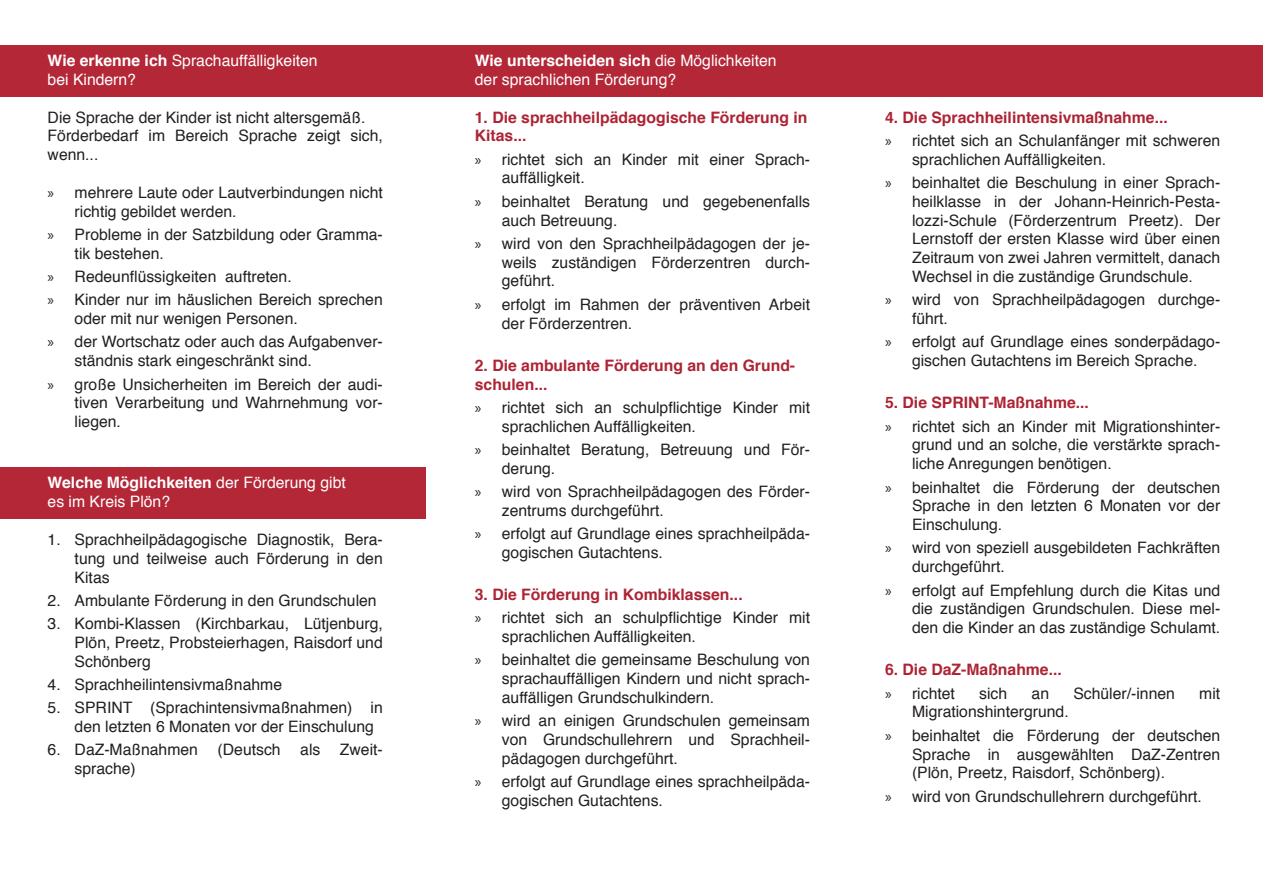
<style>
.page{position:relative;width:1263px;height:893px;background:#fff}
.page>*{position:absolute;margin:0;border:0;box-sizing:border-box;transform-origin:0 0}
.t1{font:15.75px/18.9px "Helvetica";color:#231f20}
.t2{font:15.75px/18.9px "Helvetica";color:#fff}
.t3{font:700 15.75px/18.9px "Helvetica";color:#ad2434}
.s1{font-weight:700}
.s2{font-family:"Myriad Pro"}
.s3{font-weight:700;color:#ad2434}
.s4{font-family:"Myriad Pro";font-weight:400;color:#231f20}
.s5{font-weight:400;color:#231f20}
</style>
<div class="page">
<div style="left:0;top:467px;width:425px;height:52px;background:#b42737"></div>
<div style="left:0;top:46px;width:1263px;height:51px;background:#b42737"></div>
<p class="t2" style="left:48px;top:51px;width:272px"><span class="s1">Wie erkenne ich</span> Sprachauffälligkeiten bei Kindern?</p>
<p class="t1" style="left:48px;top:108px;width:337px">Die Sprache der Kinder ist nicht altersgemäß.<br>Förderbedarf im Bereich Sprache zeigt sich, wenn...</p>
<p class="t1" style="left:75px;top:184px;width:310px;text-indent:-27px"><span class="s2">»</span> mehrere Laute oder Lautverbindungen nicht richtig gebildet werden.</p>
<p class="t1" style="left:75px;top:226px;width:310px;text-indent:-27px"><span class="s2">»</span> Probleme in der Satzbildung oder Gramma&shy;tik bestehen.</p>
<p class="t1" style="left:48px;top:266px;width:337px;line-height:23.1px"><span class="s2">»</span> Redeunflüssigkeiten auftreten.<br><span class="s2">»</span> Kinder nur im häuslichen Bereich sprechen</p>
<p class="t1" style="left:48px;top:308px;width:337px;line-height:23.1px;text-indent:27px">oder mit nur wenigen Personen.<br><span class="s2">»</span> der Wortschatz oder auch das Aufgabenver-</p>
<p class="t1" style="left:48px;top:350px;width:337px;line-height:23.1px;text-indent:27px">ständnis stark eingeschränkt sind.<br><span class="s2">»</span> große Unsicherheiten im Bereich der audi-</p>
<p class="t1" style="left:75px;top:394px;width:310px">tiven Verarbeitung und Wahrnehmung vor&shy;liegen.</p>
<p class="t2" style="left:48px;top:474px;width:300px"><span class="s1">Welche Möglichkeiten</span> der Förderung gibt es im Kreis Plön?</p>
<p class="t1" style="left:75px;top:530px;width:310px;text-align:justify;text-indent:-27px">1. Sprachheilpädagogische Diagnostik, Bera&shy;tung und teilweise auch Förderung in den Kitas</p>
<p class="t1" style="left:48px;top:591px;width:331px">2. Ambulante Förderung in den Grundschulen</p>
<p class="t1" style="left:75px;top:615px;width:310px;text-align:justify;text-indent:-27px">3. Kombi-Klassen (Kirchbarkau, Lütjenburg, Plön, Preetz, Probsteierhagen, Raisdorf und Schönberg</p>
<p class="t1" style="left:48px;top:675px;width:236px">4. Sprachheilintensivmaßnahme</p>
<p class="t1" style="left:75px;top:699px;width:310px;text-indent:-27px">5. SPRINT (Sprachintensivmaßnahmen) in den letzten 6 Monaten vor der Einschulung</p>
<p class="t1" style="left:75px;top:741px;width:310px;text-indent:-27px">6. DaZ-Maßnahmen (Deutsch als Zweit&shy;sprache)</p>
<p class="t2" style="left:475px;top:51px;width:303px"><span class="s1">Wie unterscheiden sich</span> die Möglichkeiten der sprachlichen Förderung?</p>
<p class="t3" style="left:475px;top:108px;width:334px">1. Die sprachheilpädagogische Förderung in<br>Kitas...</p>
<p class="t1" style="left:502px;top:150px;width:310px;text-indent:-27px"><span class="s2">»</span> richtet sich an Kinder mit einer Sprach&shy;auffälligkeit.</p>
<p class="t1" style="left:502px;top:192px;width:310px;text-indent:-27px"><span class="s2">»</span> beinhaltet Beratung und gegebenenfalls auch Betreuung.</p>
<p class="t1" style="left:502px;top:234px;width:310px;text-align:justify;text-indent:-27px"><span class="s2">»</span> wird von den Sprachheilpädagogen der je&shy;weils zuständigen Förderzentren durch&shy;geführt.</p>
<p class="t1" style="left:502px;top:295px;width:310px;text-indent:-27px"><span class="s2">»</span> erfolgt im Rahmen der präventiven Arbeit der Förderzentren.</p>
<p class="t3" style="left:475px;top:356px;width:322px">2. Die ambulante Förderung an den Grund&shy;schulen...</p>
<p class="t1" style="left:502px;top:398px;width:310px;text-indent:-27px"><span class="s2">»</span> richtet sich an schulpflichtige Kinder mit sprachlichen Auffälligkeiten.</p>
<p class="t1" style="left:502px;top:440px;width:310px;text-indent:-27px"><span class="s2">»</span> beinhaltet Beratung, Betreuung und För&shy;derung.</p>
<p class="t1" style="left:502px;top:482px;width:310px;text-indent:-27px"><span class="s2">»</span> wird von Sprachheilpädagogen des Förder&shy;zentrums durchgeführt.</p>
<p class="t1" style="left:502px;top:524px;width:310px;text-indent:-27px"><span class="s2">»</span> erfolgt auf Grundlage eines sprachheilpäda&shy;gogischen Gutachtens.</p>
<p class="t1" style="left:475px;top:583px;width:337px;line-height:23.1px"><span class="s3">3. Die Förderung in Kombiklassen...<br></span><span class="s2">»</span> richtet sich an schulpflichtige Kinder mit</p>
<p class="t1" style="left:475px;top:625px;width:337px;line-height:23.1px;text-indent:27px">sprachlichen Auffälligkeiten.<br><span class="s2">»</span> beinhaltet die gemeinsame Beschulung von</p>
<p class="t1" style="left:502px;top:669px;width:310px">sprachauffälligen Kindern und nicht sprach&shy;auffälligen Grundschulkindern.</p>
<p class="t1" style="left:502px;top:711px;width:310px;text-align:justify;text-indent:-27px"><span class="s2">»</span> wird an einigen Grundschulen gemeinsam von Grundschullehrern und Sprachheil&shy;pädagogen durchgeführt.</p>
<p class="t1" style="left:502px;top:772px;width:310px;text-indent:-27px"><span class="s2">»</span> erfolgt auf Grundlage eines sprachheilpäda&shy;gogischen Gutachtens.</p>
<p class="t1" style="left:885px;top:106px;width:337px;line-height:23.1px"><span class="s3">4. Die Sprachheilintensivmaßnahme...<br></span><span class="s2">»</span> richtet sich an Schulanfänger mit schweren</p>
<p class="t1" style="left:885px;top:148px;width:337px;line-height:23.1px;text-indent:27px">sprachlichen Auffälligkeiten.<br><span class="s2">»</span> beinhaltet die Beschulung in einer Sprach-</p>
<p class="t1" style="left:912px;top:192px;width:310px;text-align:justify">heilklasse in der Johann-Heinrich-Pesta&shy;lozzi-Schule (Förderzentrum Preetz). Der Lernstoff der ersten Klasse wird über einen Zeitraum von zwei Jahren vermittelt, danach Wechsel in die zuständige Grundschule.</p>
<p class="t1" style="left:912px;top:291px;width:310px;text-indent:-27px"><span class="s2">»</span> wird von Sprachheilpädagogen durchge&shy;führt.</p>
<p class="t1" style="left:885px;top:333px;width:337px;text-align:center"><span class="s2">»</span> erfolgt auf Grundlage eines sonderpädago&shy;gischen Gutachtens im Bereich Sprache.</p>
<p class="t1" style="left:885px;top:392px;width:337px;line-height:23.1px"><span class="s3">5. Die SPRINT-Maßnahme...<br></span><span class="s2">»</span> richtet sich an Kinder mit Migrationshinter-</p>
<p class="t1" style="left:912px;top:436px;width:310px">grund und an solche, die verstärkte sprach&shy;liche Anregungen benötigen.</p>
<p class="t1" style="left:912px;top:478px;width:310px;text-align:justify;text-indent:-27px"><span class="s2">»</span> beinhaltet die Förderung der deutschen Sprache in den letzten 6 Monaten vor der Einschulung.</p>
<p class="t1" style="left:912px;top:539px;width:310px;text-indent:-27px"><span class="s2">»</span> wird von speziell ausgebildeten Fachkräften durchgeführt.</p>
<p class="t1" style="left:912px;top:581px;width:310px;text-align:justify;text-indent:-27px"><span class="s2">»</span> erfolgt auf Empfehlung durch die Kitas und die zuständigen Grundschulen. Diese mel&shy;den die Kinder an das zuständige Schulamt.</p>
<p class="t3" style="left:885px;top:658px;width:178px;line-height:23.1px">6. Die DaZ-Maßnahme... <span class="s4">»</span> <span class="s5">richtet</span></p>
<p class="t1" style="left:979px;top:684px;width:30px">sich</p>
<p class="t1" style="left:1031px;top:684px;width:19px">an</p>
<p class="t1" style="left:1073px;top:684px;width:103px">Schüler/-innen</p>
<p class="t1" style="left:1199px;top:684px;width:22px">mit</p>
<p class="t1" style="left:885px;top:701px;width:337px;line-height:23.1px;text-indent:27px">Migrationshintergrund.<br><span class="s2">»</span> beinhaltet die Förderung der deutschen</p>
<p class="t1" style="left:912px;top:745px;width:310px">Sprache in ausgewählten DaZ-Zentren (Plön, Preetz, Raisdorf, Schönberg).</p>
<p class="t1" style="left:885px;top:787px;width:318px"><span class="s2">»</span> wird von Grundschullehrern durchgeführt.</p>
</div>
